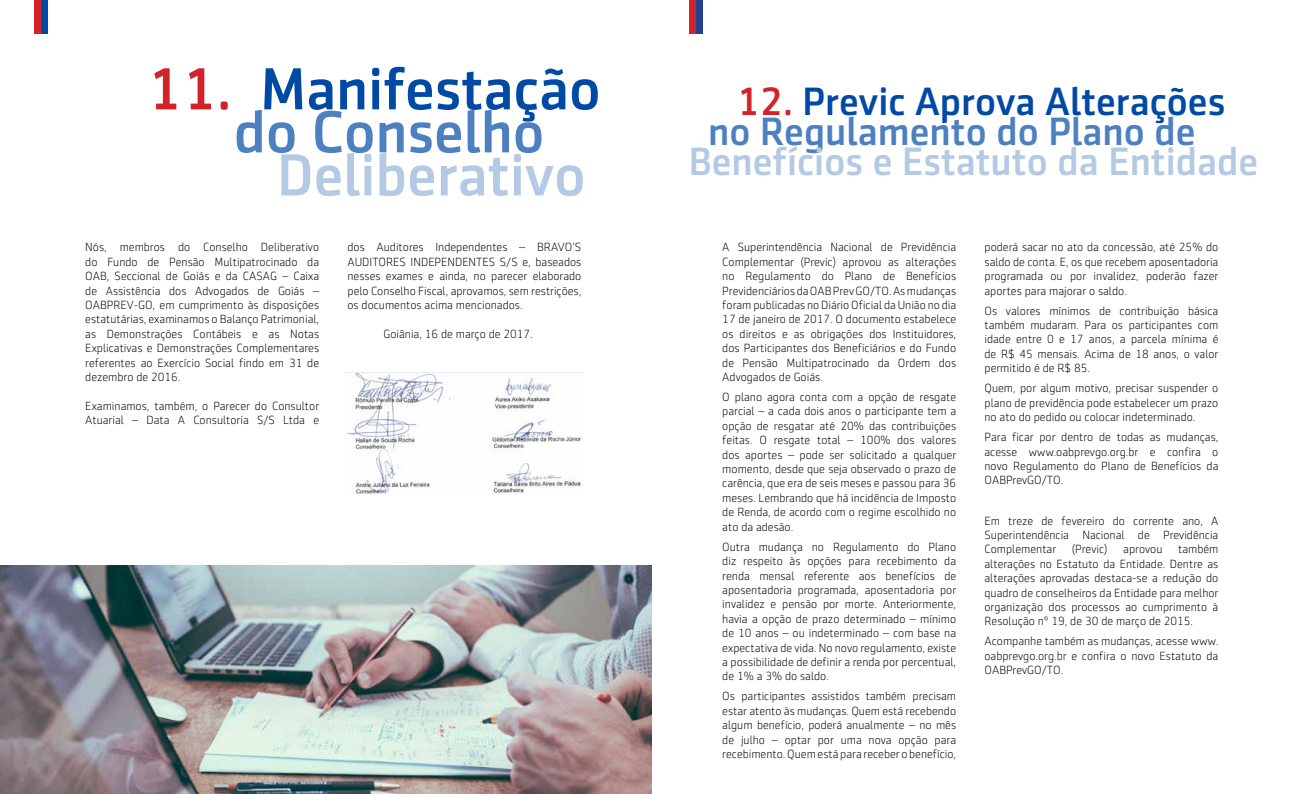
<style>
.page{position:relative;width:1304px;height:794px;background:#fff}
.page>*{position:absolute;margin:0;border:0;box-sizing:border-box;transform-origin:0 0}
.t1{font:500 60px/43px "Sentico Sans DT";color:#004aa5;text-align:center}
.t2{font:500 60px "Sentico Sans DT";color:#b3c9e4}
.t3{font:500 40px/30px "Sentico Sans DT";color:#004aa5}
.t4{font:500 40px "Sentico Sans DT";color:#b3c9e4}
.t5{font:300 12px/14.4px "Sentico Sans DT";color:#000;text-align:justify}
.s1{color:#d2232a}
.s2{color:#4d80c0}
</style>
<div class="page">
<div style="left:689px;top:0;width:7px;height:34px;background:#d2232a"></div>
<div style="left:34px;top:0;width:7px;height:34px;background:#d2232a"></div>
<div style="left:696px;top:0;width:6px;height:34px;background:#25408f"></div>
<div style="left:41px;top:0;width:7px;height:34px;background:#004aa5"></div>
<img style="left:0;top:566px;width:652px;height:228px">
<img style="left:346px;top:372px;width:236px;height:122px">
<h1 class="t1" style="left:147px;top:67px;width:455px"><span class="s1">11.</span> Manifestação <span class="s2">do Conselho</span></h1>
<h1 class="t2" style="left:277px;top:141px;width:310px">Deliberativo</h1>
<p class="t5" style="left:85px;top:240px;width:235px">Nós, membros do Conselho Deliberativo do Fundo de Pensão Multipatrocinado da OAB, Seccional de Goiás e da CASAG – Caixa de Assistência dos Advogados de Goiás – OABPREV-GO, em cumprimento às disposições estatutárias, examinamos o Balanço Patrimonial, as Demonstrações Contábeis e as Notas Explicativas e Demonstrações Complementares referentes ao Exercício Social findo em 31 de dezembro de 2016.</p>
<p class="t5" style="left:85px;top:398px;width:235px">Examinamos, também, o Parecer do Consultor<br>Atuarial – Data A Consultoria S/S Ltda e</p>
<p class="t5" style="left:347px;top:240px;width:235px">dos Auditores Independentes – BRAVO’S AUDITORES INDEPENDENTES S/S e, baseados nesses exames e ainda, no parecer elaborado pelo Conselho Fiscal, aprovamos, sem restrições, os documentos acima mencionados.</p>
<p class="t5" style="left:383px;top:326px;width:151px">Goiânia, 16 de março de 2017.</p>
<h2 class="t3" style="left:708px;top:86px;width:519px;text-indent:29px"><span class="s1">12.</span> Previc Aprova Alterações <span class="s2">no Regulamento do Plano de</span></h2>
<h2 class="t4" style="left:689px;top:139px;width:571px">Benefícios e Estatuto da Entidade</h2>
<p class="t5" style="left:722px;top:240px;width:235px">A Superintendência Nacional de Previdência Complementar (Previc) aprovou as alterações no Regulamento do Plano de Benefícios Previdenciários da OAB Prev GO/TO. As mudanças foram publicadas no Diário Oficial da União no dia 17 de janeiro de 2017. O documento estabelece os direitos e as obrigações dos Instituidores, dos Participantes dos Beneficiários e do Fundo de Pensão Multipatrocinado da Ordem dos Advogados de Goiás.</p>
<p class="t5" style="left:722px;top:390px;width:235px">O plano agora conta com a opção de resgate parcial – a cada dois anos o participante tem a opção de resgatar até 20% das contribuições feitas. O resgate total – 100% dos valores dos aportes – pode ser solicitado a qualquer momento, desde que seja observado o prazo de carência, que era de seis meses e passou para 36 meses. Lembrando que há incidência de Imposto de Renda, de acordo com o regime escolhido no ato da adesão.</p>
<p class="t5" style="left:722px;top:539px;width:235px">Outra mudança no Regulamento do Plano diz respeito às opções para recebimento da renda mensal referente aos benefícios de aposentadoria programada, aposentadoria por invalidez e pensão por morte. Anteriormente, havia a opção de prazo determinado – mínimo de 10 anos – ou indeterminado – com base na expectativa de vida. No novo regulamento, existe a possibilidade de definir a renda por percentual, de 1% a 3% do saldo.</p>
<p class="t5" style="left:722px;top:689px;width:235px">Os participantes assistidos também precisam estar atento às mudanças. Quem está recebendo algum benefício, poderá anualmente – no mês de julho – optar por uma nova opção para recebimento. Quem está para receber o benefício,</p>
<p class="t5" style="left:984px;top:240px;width:235px">poderá sacar no ato da concessão, até 25% do saldo de conta. E, os que recebem aposentadoria programada ou por invalidez, poderão fazer aportes para majorar o saldo.</p>
<p class="t5" style="left:984px;top:303px;width:235px">Os valores mínimos de contribuição básica também mudaram. Para os participantes com idade entre 0 e 17 anos, a parcela mínima é de R$ 45 mensais. Acima de 18 anos, o valor permitido é de R$ 85.</p>
<p class="t5" style="left:984px;top:381px;width:235px">Quem, por algum motivo, precisar suspender o plano de previdência pode estabelecer um prazo no ato do pedido ou colocar indeterminado.</p>
<p class="t5" style="left:984px;top:430px;width:235px">Para ficar por dentro de todas as mudanças, acesse www.oabprevgo.org.br e confira o novo Regulamento do Plano de Benefícios da OABPrevGO/TO.</p>
<p class="t5" style="left:984px;top:513px;width:235px">Em treze de fevereiro do corrente ano, A Superintendência Nacional de Previdência Complementar</p>
<p class="t5" style="left:1072px;top:542px;width:37px">(Previc)</p>
<p class="t5" style="left:1123px;top:542px;width:41px">aprovou</p>
<p class="t5" style="left:984px;top:542px;width:235px;text-indent:194px">também alterações no Estatuto da Entidade. Dentre as alterações aprovadas destaca-se a redução do quadro de conselheiros da Entidade para melhor organização dos processos ao cumprimento à Resolução nº 19, de 30 de março de 2015.</p>
<p class="t5" style="left:984px;top:634px;width:235px">Acompanhe também as mudanças, acesse www. oabprevgo.org.br e confira o novo Estatuto da OABPrevGO/TO.</p>
</div>
